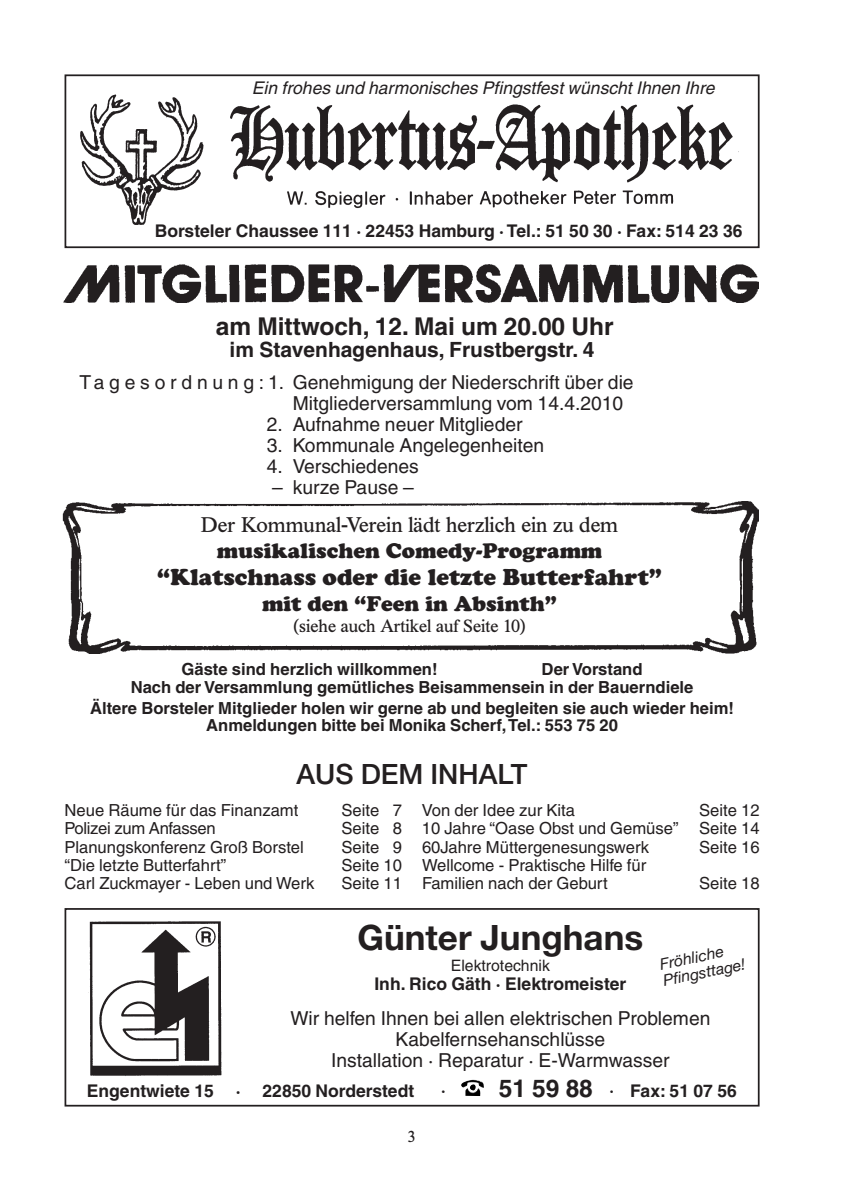
<style>
.page{position:relative;width:844px;height:1191px;background:#fff}
.page>*{position:absolute;margin:0;border:0;box-sizing:border-box;transform-origin:0 0}
.t1{font:700 35px "Helvetica Neue";color:#231f20}
.t2{font:500 28px "Helvetica Neue";color:#231f20}
.t3{font:700 24.5px "Helvetica";color:#231f20}
.t4{font:22.75px "Cooper Black Std";color:#231f20}
.t5{font:21px "Cooper Black Std";color:#231f20}
.t6{font:21px "Times BQ";color:#231f20}
.t7{font:700 21px "Helvetica";color:#231f20}
.t8{font:19.25px/21px "Helvetica";color:#231f20}
.t9{font:700 17.5px "Helvetica";color:#231f20}
.t10{font:italic 17.5px "Helvetica";color:#231f20}
.t11{font:17.5px "Times BQ";color:#231f20}
.t12{font:16.62px/18.4px "Helvetica";color:#231f20;text-align:justify}
.t13{font:700 16.62px/17.5px "Helvetica";color:#231f20}
.t14{font:italic 15.75px/16.6px "Helvetica Neue";color:#231f20}
.t15{font:15.75px "Helvetica";color:#231f20}
.t16{font:15.75px "Times BQ";color:#231f20}
.s1{color:#fff}
.s2{font-weight:400;font-size:21px}
.s3{font-size:24.5px}
</style>
<div class="page">
<img style="left:63px;top:264px;width:694px;height:38px">
<img style="left:63px;top:501px;width:694px;height:153px">
<img style="left:80px;top:94px;width:659px;height:131px">
<div style="left:64px;top:74px;width:695px;height:174px;border:2px solid #231f20"></div>
<img style="left:461px;top:1079px;width:23px;height:17px">
<div style="left:64px;top:908px;width:695px;height:198px;border:2px solid #231f20"></div>
<img style="left:88px;top:921px;width:134px;height:155px">
<p class="t10" style="left:252px;top:81px;width:464px">Ein frohes und harmonisches Pfingstfest wünscht Ihnen Ihre</p>
<p class="t9" style="left:155px;top:224px;width:589px">Borsteler Chaussee 111 · 22453 Hamburg ·Tel.: 51 50 30 · Fax: 514 23 36</p>
<h3 class="t3" style="left:216px;top:317px;width:399px">am Mittwoch, 12. Mai um 20.00 Uhr</h3>
<p class="t7" style="left:229px;top:342px;width:366px">im Stavenhagenhaus, Frustbergstr. 4</p>
<p class="t8" style="left:293px;top:373px;width:342px;text-indent:-213px">Ta g e s o r d n u n g : 1. Genehmigung der Niederschrift über die<br>Mitgliederversammlung vom 14.4.2010</p>
<p class="t8" style="left:267px;top:415px;width:257px">2. Aufnahme neuer Mitglieder</p>
<p class="t8" style="left:267px;top:436px;width:278px">3. Kommunale Angelegenheiten</p>
<p class="t8" style="left:267px;top:457px;width:153px">4. Verschiedenes</p>
<p class="t8" style="left:272px;top:478px;width:143px">– kurze Pause –</p>
<p class="t6" style="left:201px;top:513px;width:419px">Der Kommunal-Verein lädt herzlich ein zu dem</p>
<p class="t5" style="left:217px;top:543px;width:387px">musikalischen Comedy-Programm</p>
<h3 class="t4" style="left:157px;top:568px;width:506px">“Klatschnass oder die letzte Butterfahrt”</h3>
<p class="t5" style="left:262px;top:596px;width:296px">mit den “Feen in Absinth”</p>
<p class="t11" style="left:293px;top:616px;width:234px">(siehe auch Artikel auf Seite 10)</p>
<p class="t13" style="left:181px;top:662px;width:257px">Gäste sind herzlich willkommen!</p>
<p class="t13" style="left:131px;top:662px;width:564px;text-indent:411px">Der Vorstand<br>Nach der Versammlung gemütliches Beisammensein in der Bauerndiele</p>
<p class="t13" style="left:90px;top:701px;width:645px;text-align:center">Ältere Borsteler Mitglieder holen wir gerne ab und begleiten sie auch wieder heim!<br>Anmeldungen bitte bei Monika Scherf,Tel.: 553 75 20</p>
<h2 class="t2" style="left:296px;top:764px;width:232px">AUS DEM INHALT</h2>
<p class="t12" style="left:422px;top:802px;width:154px">Von der Idee zur Kita</p>
<p class="t12" style="left:64px;top:802px;width:235px">Neue Räume für das Finanzamt</p>
<p class="t12" style="left:341px;top:802px;width:62px">Seite <span class="s1">0</span>7</p>
<p class="t12" style="left:64px;top:820px;width:153px">Polizei zum Anfassen</p>
<p class="t12" style="left:341px;top:820px;width:62px">Seite <span class="s1">0</span>8</p>
<p class="t12" style="left:64px;top:839px;width:241px">Planungskonferenz Groß Borstel</p>
<p class="t12" style="left:341px;top:839px;width:62px">Seite <span class="s1">0</span>9</p>
<p class="t12" style="left:64px;top:857px;width:163px">“Die letzte Butterfahrt”</p>
<p class="t12" style="left:341px;top:857px;width:62px">Seite 10</p>
<p class="t12" style="left:64px;top:876px;width:251px">Carl Zuckmayer - Leben und Werk</p>
<p class="t12" style="left:341px;top:876px;width:62px">Seite 11</p>
<p class="t12" style="left:422px;top:802px;width:339px;text-indent:277px">Seite 12<br>10 Jahre “Oase Obst und Gemüse” Seite 14<br>60Jahre Müttergenesungswerk</p>
<p class="t12" style="left:698px;top:839px;width:62px">Seite 16</p>
<p class="t12" style="left:422px;top:857px;width:226px">Wellcome - Praktische Hilfe für<br>Familien nach der Geburt</p>
<p class="t12" style="left:698px;top:876px;width:62px">Seite 18</p>
<h1 class="t1" style="left:357px;top:924px;width:287px">Günter Junghans</h1>
<p class="t15" style="left:451px;top:959px;width:100px">Elektrotechnik</p>
<p class="t9" style="left:374px;top:977px;width:253px">Inh. Rico Gäth · Elektromeister</p>
<p class="t8" style="left:290px;top:1009px;width:421px;text-align:center">Wir helfen Ihnen bei allen elektrischen Problemen<br>Kabelfernsehanschlüsse<br>Installation · Reparatur · E-Warmwasser</p>
<p class="t14" style="left:658px;top:958px;width:85px;rotate:-12deg">Fröhliche<br>Pfingsttage!</p>
<p class="t9" style="left:87px;top:1084px;width:129px">Engentwiete 15</p>
<p class="t9" style="left:236px;top:1084px;width:212px">· 22850 Norderstedt <span class="s2">·</span></p>
<p class="t9" style="left:498px;top:1084px;width:239px"><span class="s3">51 59 88</span> <span class="s2">·</span> Fax: 51 07 56</p>
<p class="t16" style="left:408px;top:1127px;width:10px">3</p>
</div>
